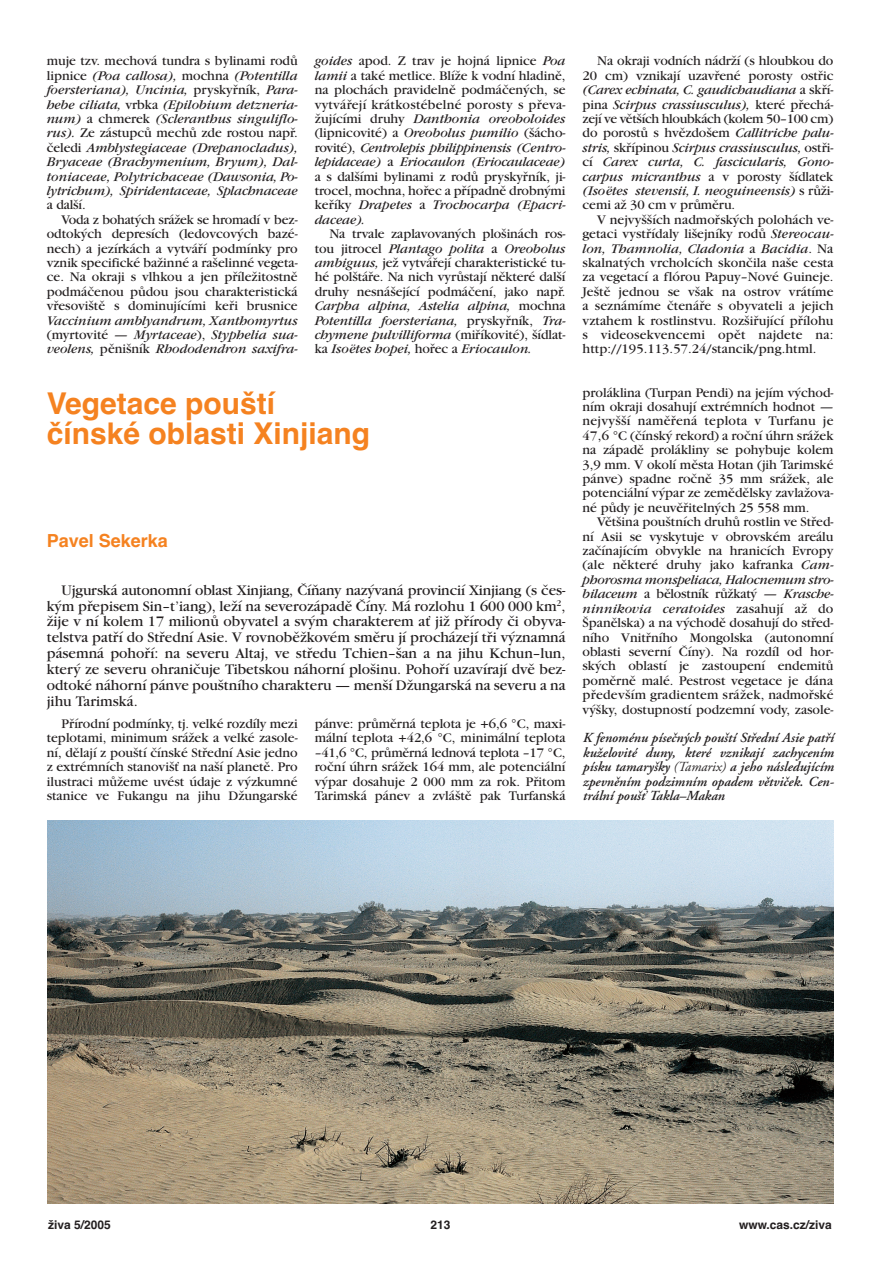
<style>
.page{position:relative;width:893px;height:1263px;background:#fff}
.page>*{position:absolute;margin:0;border:0;box-sizing:border-box;transform-origin:0 0}
.t1{font:700 30px/30px "Helvetica CE";color:#f58220}
.t2{font:700 18px "Helvetica CE";color:#f58220}
.t3{font:15.3px/15.9px "Garamond CE";color:#231f20;text-align:justify}
.t4{font:13.8px/14.4px "Garamond CE";color:#231f20;text-align:justify}
.t5{font:italic 13.8px/14.4px "Garamond CE";letter-spacing:-.01em;color:#231f20;text-align:justify}
.t6{font:italic 600 13.8px/14.4px "Adobe Garamond CE";color:#231f20;text-align:justify}
.t7{font:13.8px "Garamond CE";letter-spacing:-.02em;color:#231f20}
.t8{font:700 12px "Helvetica CE";color:#231f20}
.s1{font-style:normal}
.s2{font-style:italic}
.s3{font-weight:400}
</style>
<div class="page">
<img style="left:48px;top:821px;width:785px;height:382px">
<p class="t5" style="left:47px;top:55px;width:253px"><span class="s1">muje tzv. mechová tundra s bylinami rodů lipnice</span> (Poa callosa), <span class="s1">mochna</span> (Potentilla foersteriana), Uncinia, <span class="s1">pryskyřník,</span> Para&shy;hebe ciliata, <span class="s1">vrbka</span> (Epilobium detzneria&shy;num) <span class="s1">a chmerek</span> (Scleranthus singuliflo&shy;rus). <span class="s1">Ze zástupců mechů zde rostou např. čeledi</span> Amblystegiaceae (Drepanocladus), Bryaceae (Brachymenium, Bryum), Dal&shy;toniaceae, Polytrichaceae (Dawsonia, Po&shy;lytrichum), Spiridentaceae, Splachnaceae</p>
<p class="t4" style="left:47px;top:199px;width:40px">a další.</p>
<p class="t7" style="left:62px;top:215px;width:238px">Voda z bohatých srážek se hromadí v bez-</p>
<p class="t4" style="left:47px;top:228px;width:252px">odtokých depresích (ledovcových bazé-</p>
<p class="t4" style="left:47px;top:242px;width:252px">nech) a jezírkách a vytváří podmínky pro</p>
<p class="t4" style="left:47px;top:257px;width:252px">vznik specifické bažinné a rašelinné vegeta-</p>
<p class="t4" style="left:47px;top:271px;width:252px">ce. Na okraji s vlhkou a jen příležitostně</p>
<p class="t4" style="left:47px;top:286px;width:252px">podmáčenou půdou jsou charakteristická</p>
<p class="t4" style="left:47px;top:300px;width:252px">vřesoviště s dominujícími keři brusnice</p>
<p class="t5" style="left:47px;top:314px;width:253px">Vaccinium amblyandrum, Xanthomyrtus <span class="s1">(myrtovité —</span> Myrtaceae<span class="s1">),</span> Styphelia sua&shy;veolens, <span class="s1">pěnišník</span> Rhododendron saxifra-</p>
<p class="t4" style="left:315px;top:55px;width:253px"><span class="s2">goides</span> apod. Z trav je hojná lipnice <span class="s2">Poa lamii</span> a také metlice. Blíže k vodní hladině, na plochách pravidelně podmáčených, se vytvářejí krátkostébelné porosty s převa&shy;žujícími druhy <span class="s2">Danthonia oreoboloides </span>(lipnicovité) a <span class="s2">Oreobolus pumilio</span> (šácho&shy;rovité), <span class="s2">Centrolepis philippinensis (Centro&shy;lepidaceae)</span> a <span class="s2">Eriocaulon (Eriocaulaceae) </span>a s dalšími bylinami z rodů pryskyřník, ji&shy;trocel, mochna, hořec a případně drobnými keříky <span class="s2">Drapetes</span> a <span class="s2">Trochocarpa (Epacri&shy;daceae).</span></p>
<p class="t4" style="left:315px;top:228px;width:253px;text-indent:15px">Na trvale zaplavovaných plošinách ros&shy;tou jitrocel <span class="s2">Plantago polita</span> a <span class="s2">Oreobolus ambiguus,</span> jež vytvářejí charakteristické tu&shy;hé polštáře. Na nich vyrůstají některé další druhy nesnášející podmáčení, jako např.<br><span class="s2">Carpha alpina, Astelia alpina,</span> mochna <span class="s2">Potentilla foersteriana,</span> pryskyřník, <span class="s2">Tra&shy;chymene pulvilliforma</span> (miříkovité), šídlat&shy;ka <span class="s2">Iso¨etes hopei,</span> hořec a <span class="s2">Eriocaulon.</span></p>
<h1 class="t1" style="left:47px;top:389px;width:325px">Vegetace pouští čínské oblasti Xinjiang</h1>
<h2 class="t2" style="left:47px;top:530px;width:123px">Pavel Sekerka</h2>
<p class="t3" style="left:47px;top:583px;width:520px;text-indent:15px">Ujgurská autonomní oblast Xinjiang, Číňany nazývaná provincií Xinjiang (s čes&shy;kým přepisem Sin–t’iang), leží na severozápadě Číny. Má rozlohu 1 600 000 km<sup>2</sup>, žije v ní kolem 17 milionů obyvatel a svým charakterem ať již přírody či obyva&shy;telstva patří do Střední Asie. V rovnoběžkovém směru jí procházejí tři významná pásemná pohoří: na severu Altaj, ve středu Tchien–šan a na jihu Kchun–lun, který ze severu ohraničuje Tibetskou náhorní plošinu. Pohoří uzavírají dvě bez&shy;odtoké náhorní pánve pouštního charakteru — menší Džungarská na severu a na jihu Tarimská.</p>
<p class="t4" style="left:47px;top:718px;width:252px;text-indent:15px">Přírodní podmínky, tj. velké rozdíly mezi teplotami, minimum srážek a velké zasole&shy;ní, dělají z pouští čínské Střední Asie jedno z extrémních stanovišť na naší planetě. Pro ilustraci můžeme uvést údaje z výzkumné stanice ve Fukangu na jihu Džungarské</p>
<p class="t4" style="left:315px;top:718px;width:252px">pánve: průměrná teplota je +6,6 °C, maxi&shy;mální teplota +42,6 °C, minimální teplota –41,6 °C, průměrná lednová teplota –17 °C, roční úhrn srážek 164 mm, ale potenciální výpar dosahuje 2 000 mm za rok. Přitom Tarimská pánev a zvláště pak Turfanská</p>
<p class="t4" style="left:583px;top:55px;width:253px;text-indent:15px">Na okraji vodních nádrží (s hloubkou do 20 cm) vznikají uzavřené porosty ostřic <span class="s2">(Carex echinata, C. gaudichaudiana</span> a skří&shy;pina <span class="s2">Scirpus crassiusculus),</span> které přechá&shy;zejí ve větších hloubkách (kolem 50–100 cm) do porostů s hvězdošem <span class="s2">Callitriche palu&shy;stris,</span> skřípinou <span class="s2">Scirpus crassiusculus,</span> ostři&shy;cí <span class="s2">Carex curta, C. fascicularis, Gono&shy;carpus micranthus</span> a v porosty šídlatek <span class="s2">(Iso¨etes stevensii, I. neoguineensis)</span> s růži&shy;cemi až 30 cm v průměru.</p>
<p class="t4" style="left:583px;top:214px;width:253px;text-indent:15px">V nejvyšších nadmořských polohách ve&shy;getaci vystřídaly lišejníky rodů <span class="s2">Stereocau&shy;lon, Thamnolia, Cladonia</span> a <span class="s2">Bacidia</span>. Na skalnatých vrcholcích skončila naše cesta za vegetací a flórou Papuy–Nové Guineje.<br>Ještě jednou se však na ostrov vrátíme a seznámíme čtenáře s obyvateli a jejich vztahem k rostlinstvu. Rozšiřující přílohu s videosekvencemi opět najdete na: http://195.113.57.24/stancik/png.html.</p>
<p class="t4" style="left:583px;top:386px;width:252px">proláklina (Turpan Pendi) na jejím východ&shy;ním okraji dosahují extrémních hodnot — nejvyšší naměřená teplota v Turfanu je 47,6 °C (čínský rekord) a roční úhrn srážek na západě prolákliny se pohybuje kolem 3,9 mm. V okolí města Hotan (jih Tarimské pánve) spadne ročně 35 mm srážek, ale potenciální výpar ze zemědělsky zavlažova&shy;né půdy je neuvěřitelných 25 558 mm.</p>
<p class="t4" style="left:583px;top:516px;width:253px;text-indent:15px">Většina pouštních druhů rostlin ve Střed&shy;ní Asii se vyskytuje v obrovském areálu začínajícím obvykle na hranicích Evropy (ale některé druhy jako kafranka <span class="s2">Cam&shy;phorosma monspeliaca, Halocnemum stro&shy;bilaceum</span> a bělostník růžkatý — <span class="s2">Krasche&shy;ninnikovia ceratoides</span> zasahují až do Španělska) a na východě dosahují do střed&shy;ního Vnitřního Mongolska (autonomní oblasti severní Číny). Na rozdíl od hor&shy;ských oblastí je zastoupení endemitů poměrně malé. Pestrost vegetace je dána především gradientem srážek, nadmořské výšky, dostupností podzemní vody, zasole-</p>
<p class="t6" style="left:583px;top:732px;width:253px">K fenoménu písečných pouští Střední Asie patří kuželovité duny, které vznikají zachycením písku tamaryšky <span class="s3">(Tamarix)</span> a jeho následujícím zpevněním podzimním opadem větviček. Cen&shy;trální poušť Takla–Makan</p>
<p class="t8" style="left:48px;top:1217px;width:64px">živa 5/2005</p>
<p class="t8" style="left:431px;top:1217px;width:22px">213</p>
<p class="t8" style="left:739px;top:1217px;width:94px">www.cas.cz/ziva</p>
</div>
